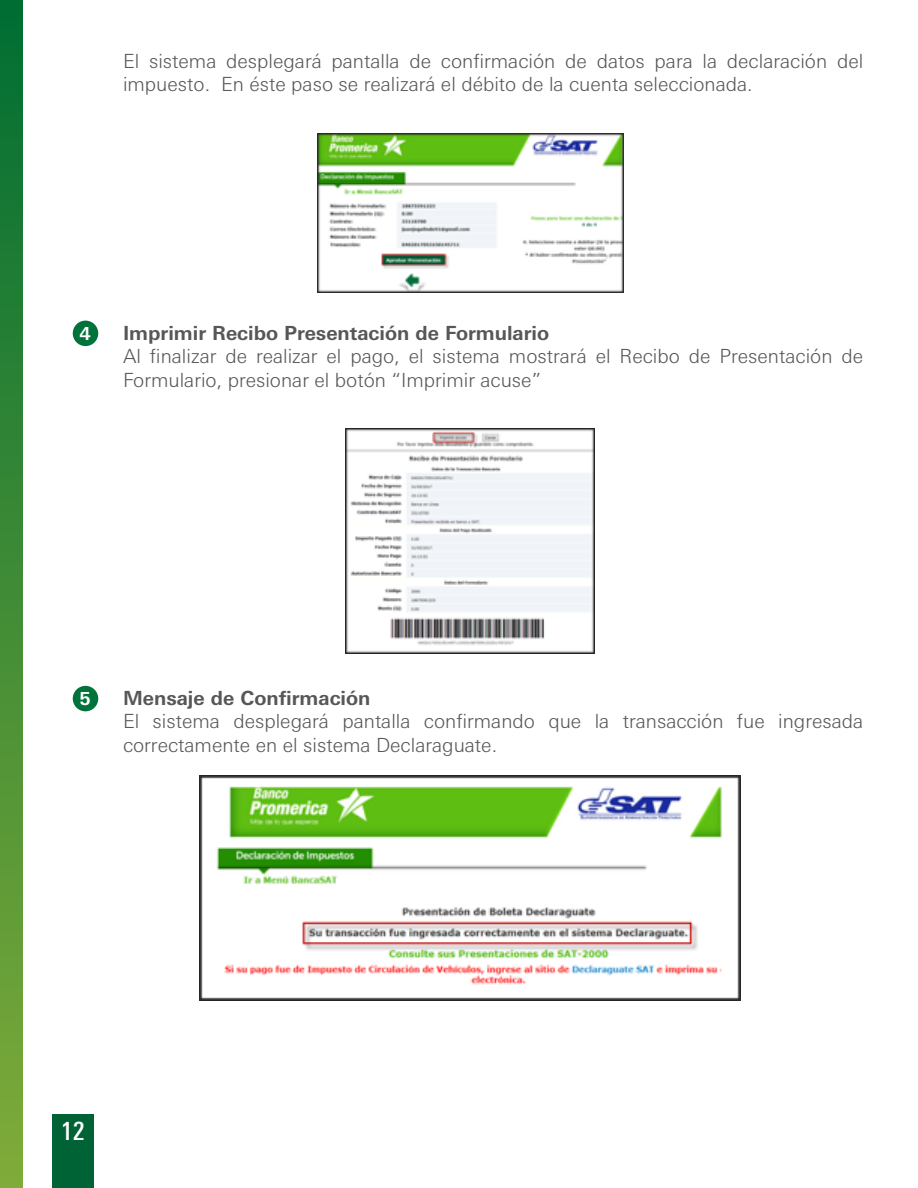
<style>
.page{position:relative;width:918px;height:1188px;background:#fff}
.page>*{position:absolute;margin:0;border:0;box-sizing:border-box;transform-origin:0 0}
.t1{font:500 condensed 25.5px "Linotype Univers";color:#fff}
.t2{font:300 19.5px/23.4px "Linotype Univers Basic";color:#575756}
.t3{font:700 19.5px "Linotype Univers Basic";color:#575756}
.t4{font:700 18px "Linotype Univers Basic";color:#fff}
</style>
<div class="page">
<div style="left:0;top:0;width:23px;height:1188px;background:linear-gradient(to bottom,#006d33,#80ab39)"></div>
<div style="left:52px;top:1114px;width:42px;height:74px;background:#006336"></div>
<img style="left:317px;top:133px;width:306px;height:159px">
<div style="left:73px;top:321px;width:25px;height:25px;background:#00733b;border-radius:50%"></div>
<div style="left:73px;top:686px;width:25px;height:25px;background:#00733b;border-radius:50%"></div>
<img style="left:346px;top:428px;width:249px;height:225px">
<img style="left:200px;top:776px;width:541px;height:224px">
<p class="t2" style="left:123px;top:49px;width:742px">El sistema desplegará pantalla de confirmación de datos para la declaración del impuesto. En éste paso se realizará el débito de la cuenta seleccionada.</p>
<p class="t4" style="left:80px;top:322px;width:13px">4</p>
<p class="t3" style="left:123px;top:321px;width:428px">Imprimir Recibo Presentación de Formulario</p>
<p class="t2" style="left:123px;top:344px;width:742px">Al finalizar de realizar el pago, el sistema mostrará el Recibo de Presentación de<br>Formulario, presionar el botón “Imprimir acuse”</p>
<p class="t4" style="left:80px;top:688px;width:13px">5</p>
<p class="t3" style="left:123px;top:686px;width:249px">Mensaje de Confirmación</p>
<p class="t2" style="left:123px;top:710px;width:742px">El sistema desplegará pantalla confirmando que la transacción fue ingresada correctamente en el sistema Declaraguate.</p>
<h1 class="t1" style="left:61px;top:1116px;width:25px">12</h1>
</div>
